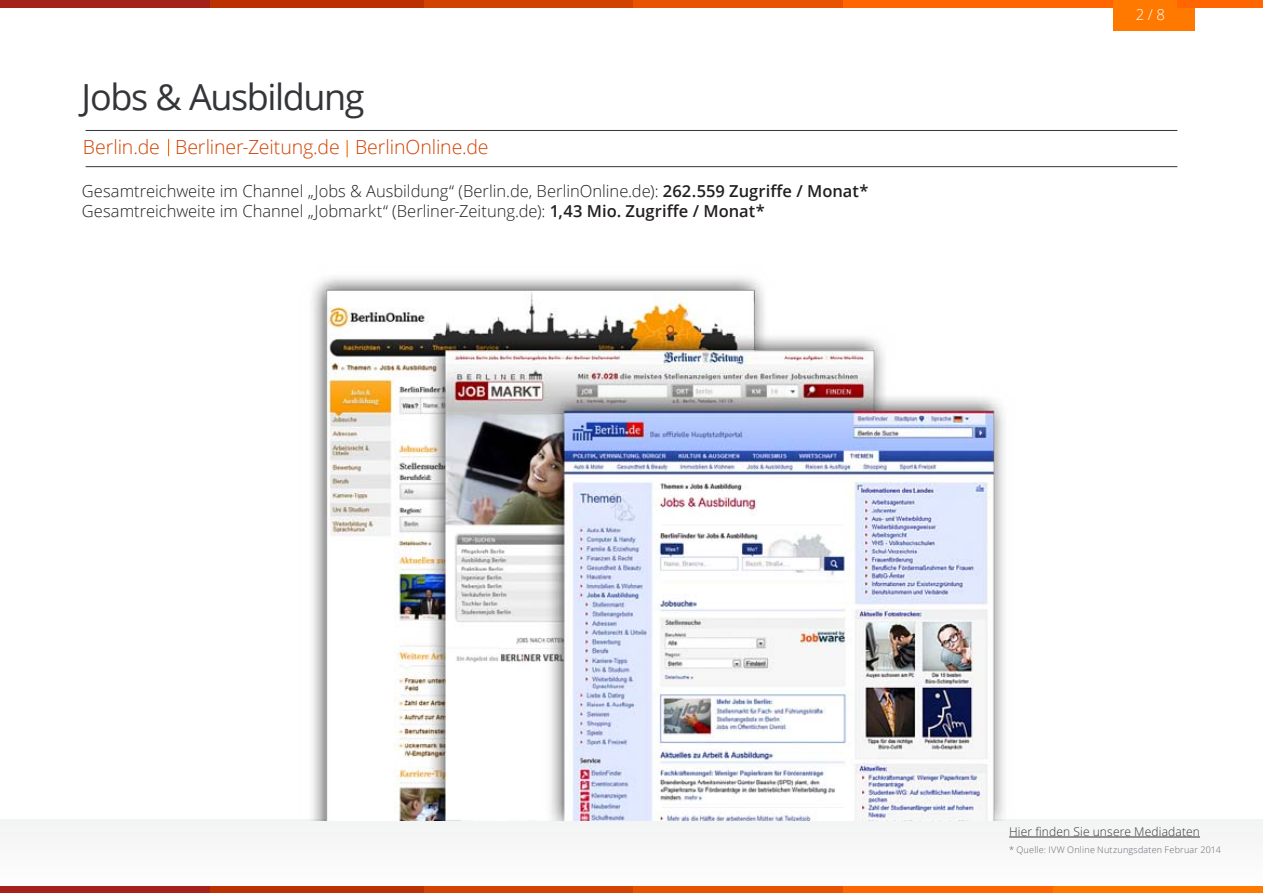
<style>
.page{position:relative;width:1263px;height:893px;background:#fff}
.page>*{position:absolute;margin:0;border:0;box-sizing:border-box;transform-origin:0 0}
.Headline_1{font:36px "Open Sans";letter-spacing:-.04em;color:#343538}
.Subheadline_1{font:300 19.5px "Open Sans";letter-spacing:-.005em;color:#d24201}
.Balkendiagramm_-_Zah{font:300 16.5px "Open Sans";color:#231f20}
.t1{font:300 15px "Open Sans";color:#fff}
.Balkendiagramm_-_Ken{font:300 12px "Open Sans";letter-spacing:.015em;color:#343538}
.Balkendiagramm_-_Zah-2{font:300 9px "Open Sans";letter-spacing:.025em;color:#61646b}
.s1{font-weight:600}
</style>
<div class="page">
<div style="left:0;top:819px;width:1263px;height:74px;background:#f8f8f9"></div>
<div style="left:0;top:0;width:210px;height:8px;background:#a4221b"></div>
<div style="left:210px;top:0;width:214px;height:8px;background:#bc3101"></div>
<div style="left:424px;top:0;width:209px;height:8px;background:#d24201"></div>
<div style="left:633px;top:0;width:210px;height:8px;background:#e85301"></div>
<div style="left:843px;top:0;width:281px;height:8px;background:#ff6500"></div>
<div style="left:1113px;top:0;width:82px;height:31px;background:#ff7800"></div>
<div style="left:1177px;top:0;width:86px;height:8px;background:#ff6500"></div>
<div style="left:0;top:886px;width:210px;height:7px;background:#a4221b"></div>
<div style="left:210px;top:886px;width:214px;height:7px;background:#bc3101"></div>
<div style="left:424px;top:886px;width:209px;height:7px;background:#d24201"></div>
<div style="left:633px;top:886px;width:210px;height:7px;background:#e85301"></div>
<div style="left:843px;top:886px;width:210px;height:7px;background:#ff6500"></div>
<div style="left:1053px;top:886px;width:210px;height:7px;background:#ff7800"></div>
<hr style="left:1009px;top:837px;width:191px;height:1px;background:#343538">
<hr style="left:86px;top:166px;width:1091px;height:1px;background:#343538">
<hr style="left:86px;top:130px;width:1091px;height:1px;background:#343538">
<svg style="left:168px;top:139px;width:1px;height:17px"></svg>
<svg style="left:347px;top:140px;width:1px;height:17px"></svg>
<img style="left:310px;top:277px;width:694px;height:543px">
<p class="Headline_1" style="left:82px;top:72px;width:284px">Jobs &amp; Ausbildung</p>
<p class="Subheadline_1" style="left:83px;top:134px;width:407px">Berlin.de Berliner-Zeitung.de BerlinOnline.de</p>
<p class="Balkendiagramm_-_Zah" style="left:82px;top:180px;width:788px">Gesamtreichweite im Channel „Jobs &amp; Ausbildung“ (Berlin.de, BerlinOnline.de): <span class="s1">262.559 Zugriffe / Monat*</span></p>
<p class="Balkendiagramm_-_Zah" style="left:82px;top:199px;width:684px">Gesamtreichweite im Channel „Jobmarkt“ (Berliner-Zeitung.de): <span class="s1">1,43 Mio. Zugriffe / Monat*</span></p>
<p class="t1" style="left:1136px;top:4px;width:31px">2 / 8</p>
<p class="Balkendiagramm_-_Ken" style="left:1009px;top:823px;width:192px">Hier finden Sie unsere Mediadaten</p>
<p class="Balkendiagramm_-_Zah-2" style="left:1009px;top:844px;width:213px">* Quelle: IVW Online Nutzungsdaten Februar 2014</p>
</div>
